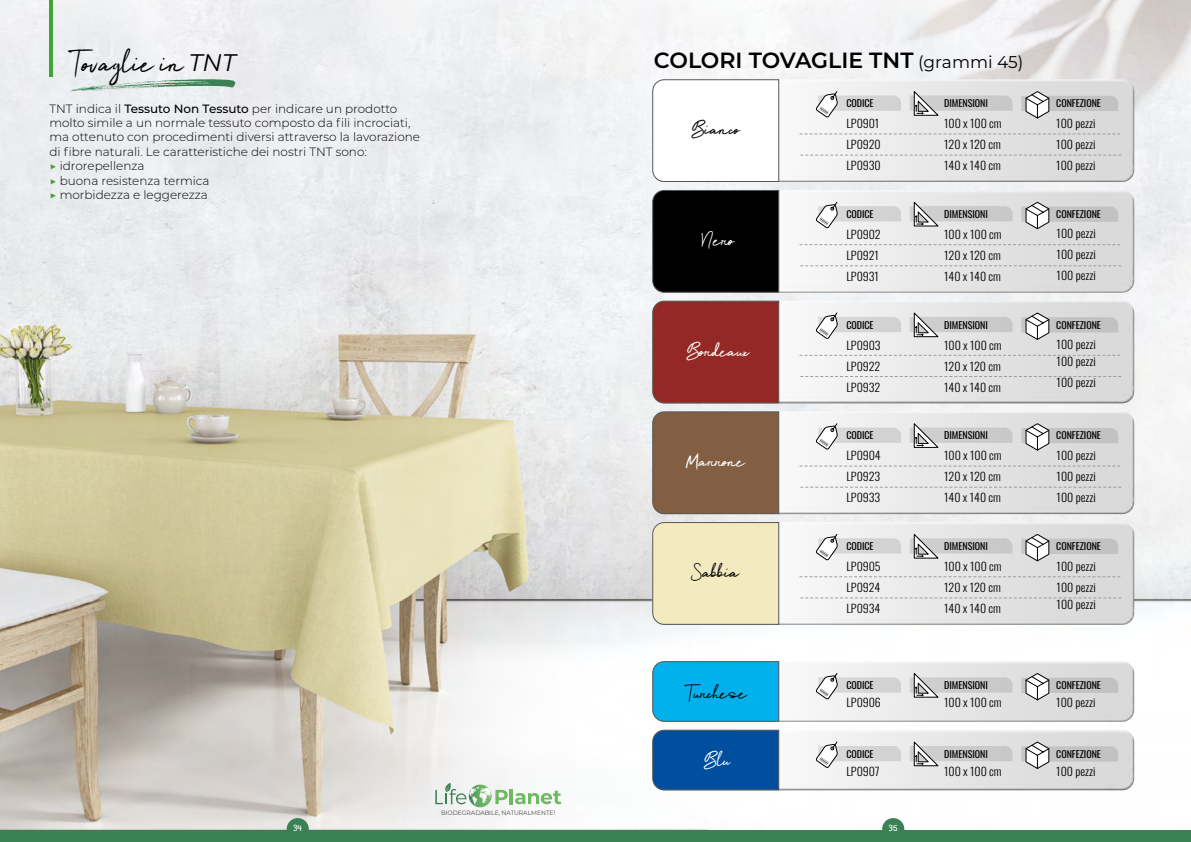
<style>
.page{position:relative;width:1191px;height:842px;background:#fff}
.page>*{position:absolute;margin:0;border:0;box-sizing:border-box;transform-origin:0 0}
.t1{font:30px "alfadelta";color:#000}
.t2{font:600 22px "Montserrat";color:#000}
.t3{font:19px "alfadelta";letter-spacing:-.005em;color:#fff;scale:1.05 1}
.t4{font:19px "alfadelta";letter-spacing:-.005em;color:#000;scale:1.05 1}
.t5{font:300 12px/14.4px "Montserrat";color:#000}
.t6{font:300 11.4px/21px "Oswald";letter-spacing:-.005em;color:#000;text-align:justify;scale:1.05 1}
.t7{font:700 11px "Kidprint MT Pro";color:#fff}
.t8{font:9.5px "Oswald";letter-spacing:-.005em;color:#000;scale:1.05 1}
.t9{font:6.2px "Montserrat";letter-spacing:-.015em;color:#4d4c4c}
.s1{font-family:"Montserrat";font-style:italic;font-size:24px}
.s2{font-weight:500}
.s3{color:#3fa535}
.s4{font-weight:400;font-size:17px}
</style>
<div class="page">
<img style="left:0;top:0;width:1191px;height:830px">
<hr style="left:49px;top:0;width:3px;height:76px;background:#3fa535">
<svg style="left:70px;top:79px;width:165px;height:12px;background:#b8cec3"></svg>
<img style="left:865px;top:0;width:326px;height:180px">
<hr style="left:509px;top:789px;width:3px;height:15px;background:#6fb963">
<svg style="left:515px;top:791px;width:46px;height:13px"></svg>
<svg style="left:435px;top:783px;width:73px;height:24px"></svg>
<div style="left:649px;top:76px;width:485px;height:101px;background:#fff;opacity:.75"></div>
<div style="left:651px;top:83px;width:486px;height:100px;background:#000;opacity:.5"></div>
<svg style="left:815px;top:90px;width:86px;height:29px"></svg>
<svg style="left:909px;top:90px;width:103px;height:26px;background:#cdcdcd"></svg>
<svg style="left:1021px;top:90px;width:97px;height:29px;background:#ccc"></svg>
<svg style="left:651px;top:79px;width:128px;height:103px"></svg>
<svg style="left:799px;top:133px;width:321px;height:1px"></svg>
<svg style="left:800px;top:155px;width:321px;height:1px"></svg>
<div style="left:649px;top:187px;width:485px;height:101px;background:#fff;opacity:.75"></div>
<div style="left:651px;top:194px;width:486px;height:99px;background:#000;opacity:.5"></div>
<svg style="left:815px;top:201px;width:86px;height:28px"></svg>
<svg style="left:909px;top:201px;width:103px;height:26px;background:#cdcdcd"></svg>
<svg style="left:1021px;top:201px;width:97px;height:29px;background:#ccc"></svg>
<svg style="left:651px;top:189px;width:128px;height:104px;background:#080808"></svg>
<svg style="left:799px;top:244px;width:321px;height:1px"></svg>
<svg style="left:800px;top:265px;width:321px;height:1px"></svg>
<div style="left:649px;top:298px;width:485px;height:100px;background:#fff;opacity:.75"></div>
<div style="left:651px;top:304px;width:486px;height:100px;background:#000;opacity:.5"></div>
<svg style="left:815px;top:312px;width:86px;height:28px"></svg>
<svg style="left:909px;top:312px;width:103px;height:26px;background:#cdcdcd"></svg>
<svg style="left:1021px;top:312px;width:97px;height:28px;background:#cbcbcb"></svg>
<svg style="left:651px;top:300px;width:128px;height:104px;background:#932e2b"></svg>
<svg style="left:799px;top:355px;width:321px;height:1px"></svg>
<svg style="left:800px;top:376px;width:321px;height:1px"></svg>
<div style="left:649px;top:408px;width:485px;height:101px;background:#fff;opacity:.75"></div>
<div style="left:651px;top:415px;width:486px;height:100px;background:#000;opacity:.5"></div>
<svg style="left:815px;top:422px;width:86px;height:29px"></svg>
<svg style="left:909px;top:422px;width:103px;height:26px;background:#cdcdcd"></svg>
<svg style="left:1021px;top:422px;width:97px;height:29px;background:#ccc"></svg>
<svg style="left:651px;top:411px;width:128px;height:104px;background:#836247"></svg>
<svg style="left:799px;top:466px;width:321px;height:1px"></svg>
<svg style="left:800px;top:487px;width:321px;height:1px"></svg>
<div style="left:649px;top:519px;width:485px;height:101px;background:#fff;opacity:.75"></div>
<div style="left:651px;top:526px;width:486px;height:99px;background:#000;opacity:.5"></div>
<svg style="left:815px;top:533px;width:86px;height:28px"></svg>
<svg style="left:909px;top:533px;width:103px;height:26px;background:#cdcdcd"></svg>
<svg style="left:1021px;top:533px;width:97px;height:29px;background:#ccc"></svg>
<svg style="left:651px;top:522px;width:128px;height:103px;background:#eee5bc"></svg>
<svg style="left:799px;top:576px;width:321px;height:1px"></svg>
<svg style="left:800px;top:597px;width:321px;height:1px"></svg>
<div style="left:649px;top:658px;width:485px;height:59px;background:#fff;opacity:.75"></div>
<div style="left:651px;top:665px;width:486px;height:57px;background:#000;opacity:.5"></div>
<svg style="left:815px;top:672px;width:86px;height:28px"></svg>
<svg style="left:909px;top:672px;width:103px;height:26px;background:#cdcdcd"></svg>
<svg style="left:1021px;top:672px;width:97px;height:29px;background:#ccc"></svg>
<svg style="left:651px;top:661px;width:128px;height:61px;background:#09aee4"></svg>
<div style="left:649px;top:727px;width:485px;height:58px;background:#fff;opacity:.75"></div>
<div style="left:651px;top:733px;width:486px;height:58px;background:#000;opacity:.5"></div>
<svg style="left:815px;top:741px;width:86px;height:28px"></svg>
<svg style="left:909px;top:741px;width:103px;height:26px;background:#cdcdcd"></svg>
<svg style="left:1021px;top:741px;width:97px;height:28px;background:#cbcbcb"></svg>
<svg style="left:651px;top:729px;width:128px;height:62px;background:#0d559f"></svg>
<div style="left:0;top:830px;width:1191px;height:12px;background:#3a8154"></div>
<div style="left:287px;top:818px;width:22px;height:22px;background:#3a8154;border-radius:50%"></div>
<div style="left:882px;top:818px;width:22px;height:22px;background:#3a8154;border-radius:50%"></div>
<h1 class="t1" style="left:71px;top:43px;width:166px">Tovaglie in <span class="s1">TNT</span></h1>
<p class="t5" style="left:49px;top:101px;width:372px">TNT indica il <span class="s2">Tessuto Non Tessuto</span> per indicare un prodotto molto simile a un normale tessuto composto da fili incrociati, ma ottenuto con procedimenti diversi attraverso la lavorazione di fibre naturali. Le caratteristiche dei nostri TNT sono:<br><span class="s3">▶</span> idrorepellenza<br><span class="s3">▶</span> buona resistenza termica<br><span class="s3">▶</span> morbidezza e leggerezza</p>
<h2 class="t2" style="left:654px;top:45px;width:371px">COLORI TOVAGLIE TNT <span class="s4">(grammi 45)</span></h2>
<p class="t8" style="left:846px;top:95px;width:27px">CODICE</p>
<p class="t6" style="left:846px;top:112px;width:34px;text-align:left">LP0901<br>LP0920<br>LP0930</p>
<p class="t8" style="left:944px;top:95px;width:43px">DIMENSIONI</p>
<p class="t6" style="left:944px;top:112px;width:56px">100 x 100 cm 120 x 120 cm 140 x 140 cm</p>
<h3 class="t4" style="left:693px;top:117px;width:46px">Bianco</h3>
<p class="t8" style="left:1056px;top:95px;width:44px">CONFEZIONE</p>
<p class="t6" style="left:1056px;top:112px;width:39px">100 pezzi 100 pezzi 100 pezzi</p>
<h3 class="t3" style="left:701px;top:227px;width:33px">Nero</h3>
<p class="t8" style="left:846px;top:206px;width:27px">CODICE</p>
<p class="t6" style="left:846px;top:223px;width:34px;text-align:left">LP0902<br>LP0921<br>LP0931</p>
<p class="t8" style="left:944px;top:206px;width:43px">DIMENSIONI</p>
<p class="t6" style="left:944px;top:223px;width:56px">100 x 100 cm 120 x 120 cm 140 x 140 cm</p>
<p class="t8" style="left:1056px;top:206px;width:44px">CONFEZIONE</p>
<p class="t6" style="left:1056px;top:221px;width:39px">100 pezzi 100 pezzi 100 pezzi</p>
<h3 class="t3" style="left:688px;top:338px;width:60px">Bordeaux</h3>
<p class="t8" style="left:846px;top:316px;width:27px">CODICE</p>
<p class="t6" style="left:846px;top:333px;width:34px">LP0903<br>LP0922<br>LP0932</p>
<p class="t8" style="left:944px;top:316px;width:43px">DIMENSIONI</p>
<p class="t6" style="left:944px;top:333px;width:56px">100 x 100 cm 120 x 120 cm 140 x 140 cm</p>
<p class="t8" style="left:1056px;top:316px;width:44px">CONFEZIONE</p>
<p class="t6" style="left:1056px;top:335px;width:39px;line-height:16.9px">100 pezzi<br>100 pezzi</p>
<p class="t6" style="left:1056px;top:371px;width:39px">100 pezzi</p>
<h3 class="t3" style="left:687px;top:449px;width:57px">Marrone</h3>
<p class="t8" style="left:846px;top:427px;width:27px">CODICE</p>
<p class="t6" style="left:846px;top:444px;width:34px">LP0904<br>LP0923<br>LP0933</p>
<p class="t8" style="left:944px;top:427px;width:43px">DIMENSIONI</p>
<p class="t6" style="left:944px;top:444px;width:56px">100 x 100 cm 120 x 120 cm 140 x 140 cm</p>
<p class="t8" style="left:1056px;top:427px;width:44px">CONFEZIONE</p>
<p class="t6" style="left:1056px;top:444px;width:39px">100 pezzi 100 pezzi 100 pezzi</p>
<h3 class="t4" style="left:691px;top:559px;width:47px">Sabbia</h3>
<p class="t8" style="left:846px;top:538px;width:27px">CODICE</p>
<p class="t6" style="left:846px;top:555px;width:34px">LP0905<br>LP0924<br>LP0934</p>
<p class="t8" style="left:944px;top:538px;width:43px">DIMENSIONI</p>
<p class="t6" style="left:944px;top:555px;width:56px">100 x 100 cm 120 x 120 cm 140 x 140 cm</p>
<p class="t8" style="left:1056px;top:538px;width:44px">CONFEZIONE</p>
<p class="t6" style="left:1056px;top:554px;width:39px">100 pezzi<br>100 pezzi</p>
<p class="t6" style="left:1056px;top:592px;width:39px">100 pezzi</p>
<h3 class="t4" style="left:686px;top:680px;width:59px">Turchese</h3>
<p class="t8" style="left:846px;top:677px;width:27px">CODICE</p>
<p class="t6" style="left:846px;top:691px;width:34px">LP0906</p>
<p class="t8" style="left:944px;top:677px;width:43px">DIMENSIONI</p>
<p class="t6" style="left:944px;top:691px;width:56px">100 x 100 cm</p>
<p class="t8" style="left:1056px;top:677px;width:44px">CONFEZIONE</p>
<p class="t6" style="left:1056px;top:691px;width:39px">100 pezzi</p>
<h3 class="t3" style="left:705px;top:747px;width:26px">Blu</h3>
<p class="t8" style="left:846px;top:745px;width:27px">CODICE</p>
<p class="t6" style="left:846px;top:759px;width:33px">LP0907</p>
<p class="t8" style="left:944px;top:745px;width:43px">DIMENSIONI</p>
<p class="t6" style="left:944px;top:759px;width:56px">100 x 100 cm</p>
<p class="t8" style="left:1056px;top:745px;width:44px">CONFEZIONE</p>
<p class="t6" style="left:1056px;top:759px;width:39px">100 pezzi</p>
<p class="t9" style="left:441px;top:809px;width:116px">BIODEGRADABILE, NATURALMENTE!</p>
<p class="t7" style="left:293px;top:822px;width:10px">34</p>
<p class="t7" style="left:889px;top:822px;width:10px">35</p>
</div>
